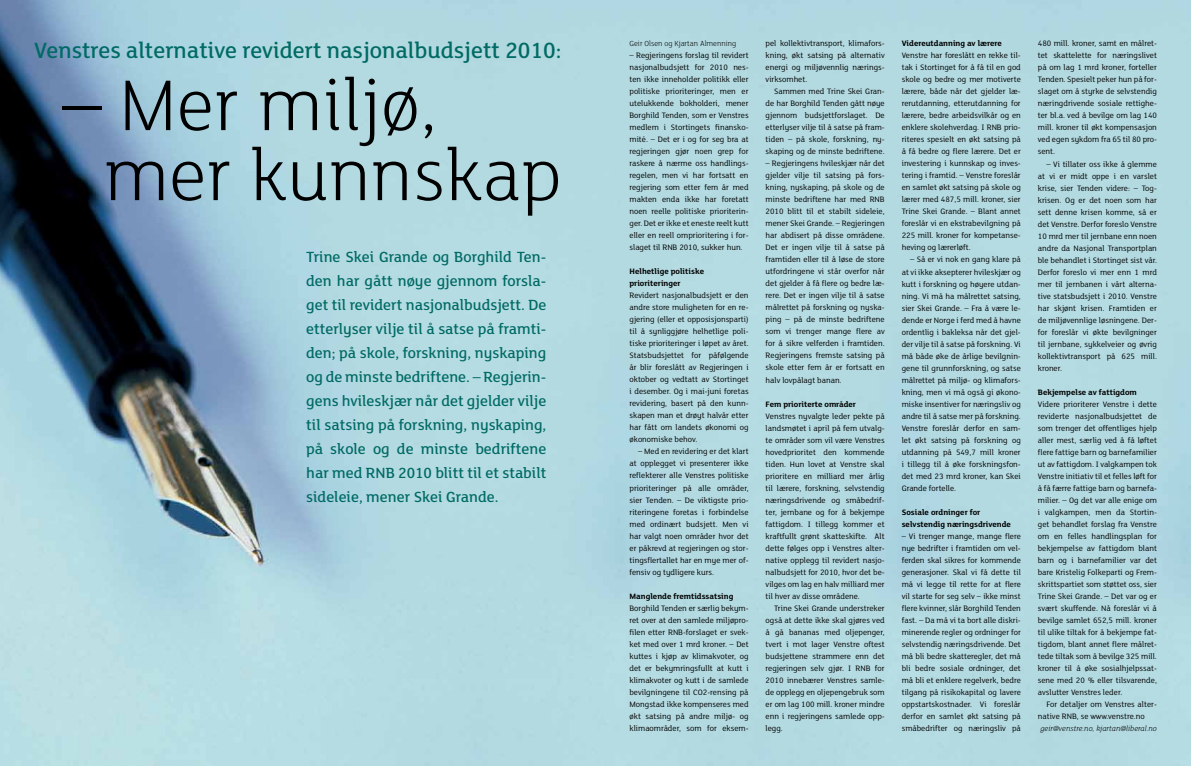
<style>
.page{position:relative;width:1191px;height:766px;background:#fff}
.page>*{position:absolute;margin:0;border:0;box-sizing:border-box;transform-origin:0 0}
.t1{font:300 78px/70px "FS Lola";color:#000}
.t2{font:500 24px "FS Lola";color:#006a65}
.t3{font:500 16px/24px "FS Lola";color:#006a65;text-align:justify}
.t4{font:8.5px/12px "FS Lola";color:#000;text-align:justify}
.t5{font:700 8.5px/12px "FS Lola";color:#000}
.t6{font:italic 300 8px "FS Lola";color:#000}
.t7{font:300 8px "FS Lola";color:#000}
</style>
<div class="page">
<img style="left:0;top:0;width:1191px;height:765px">
<h2 class="t2" style="left:34px;top:35px;width:529px">Venstres alternative revidert nasjonalbudsjett 2010:</h2>
<h1 class="t1" style="left:104px;top:67px;width:459px;text-indent:-42px">– Mer miljø, mer kunnskap</h1>
<p class="t3" style="left:306px;top:244px;width:242px">Trine Skei Grande og Borghild Ten&shy;den har gått nøye gjennom forsla&shy;get til revidert nasjonalbudsjett. De etterlyser vilje til å satse på framti&shy;den; på skole, forskning, nyskaping og de minste bedriftene. – Regjerin&shy;gens hvileskjær når det gjelder vilje til satsing på forskning, nyskaping, på skole og de minste bedriftene har med RNB 2010 blitt til et stabilt sideleie, mener Skei Grande.</p>
<p class="t7" style="left:629px;top:38px;width:108px">Geir Olsen og Kjartan Almenning</p>
<p class="t4" style="left:629px;top:49px;width:121px">– Regjeringens forslag til revidert nasjonalbudsjett for 2010 nes&shy;ten ikke inneholder politikk eller politiske prioriteringer, men er utelukkende bokholderi, mener Borghild Tenden, som er Venstres medlem i Stortingets finansko&shy;mité. – Det er i og for seg bra at regjeringen gjør noen grep for raskere å nærme oss handlings&shy;regelen, men vi har fortsatt en regjering som etter fem år med makten enda ikke har foretatt noen reelle politiske prioriterin&shy;ger. Det er ikke et eneste reelt kutt eller en reell omprioritering i for&shy;slaget til RNB 2010, sukker hun.</p>
<p class="t5" style="left:629px;top:265px;width:76px">Helhetlige politiske prioriteringer</p>
<p class="t4" style="left:629px;top:289px;width:121px">Revidert nasjonalbudsjett er den andre store muligheten for en re&shy;gjering (eller et opposisjonsparti) til å synliggjøre helhetlige poli&shy;tiske prioriteringer i løpet av året.<br>Statsbudsjettet for påfølgende år blir foreslått av Regjeringen i oktober og vedtatt av Stortinget i desember. Og i mai-juni foretas revidering, basert på den kunn&shy;skapen man et drøyt halvår etter har fått om landets økonomi og økonomiske behov.</p>
<p class="t4" style="left:629px;top:445px;width:121px;text-indent:8px">– Med en revidering er det klart at opplegget vi presenterer ikke reflekterer alle Venstres politiske prioriteringer på alle områder, sier Tenden. – De viktigste prio&shy;riteringene foretas i forbindelse med ordinært budsjett. Men vi har valgt noen områder hvor det er påkrevd at regjeringen og stor&shy;tingsflertallet har en mye mer of&shy;fensiv og tydligere kurs.</p>
<p class="t5" style="left:629px;top:589px;width:105px">Manglende fremtidssatsing</p>
<p class="t4" style="left:629px;top:601px;width:121px">Borghild Tenden er særlig bekym&shy;ret over at den samlede miljøpro&shy;filen etter RNB-forslaget er svek&shy;ket med over 1 mrd kroner. – Det kuttes i kjøp av klimakvoter, og det er bekymringsfullt at kutt i klimakvoter og kutt i de samlede bevilgningene til CO2-rensing på Mongstad ikke kompenseres med økt satsing på andre miljø- og klimaområder, som for eksem-</p>
<p class="t4" style="left:765px;top:37px;width:121px">pel kollektivtransport, klimafors&shy;kning, økt satsing på alternativ energi og miljøvennlig nærings&shy;virksomhet.</p>
<p class="t4" style="left:765px;top:85px;width:121px;text-indent:8px">Sammen med Trine Skei Gran&shy;de har Borghild Tenden gått nøye gjennom budsjettforslaget. De etterlyser vilje til å satse på fram&shy;tiden – på skole, forskning, ny&shy;skaping og de minste bedriftene.</p>
<p class="t4" style="left:765px;top:157px;width:121px">– Regjeringens hvileskjær når det gjelder vilje til satsing på fors&shy;kning, nyskaping, på skole og de minste bedriftene har med RNB 2010 blitt til et stabilt sideleie, mener Skei Grande. – Regjeringen har abdisert på disse områdene.<br>Det er ingen vilje til å satse på framtiden eller til å løse de store utfordringene vi står overfor når det gjelder å få flere og bedre læ&shy;rere. Det er ingen vilje til å satse målrettet på forskning og nyska&shy;ping – på de minste bedriftene som vi trenger mange flere av for å sikre velferden i framtiden.<br>Regjeringens fremste satsing på skole etter fem år er fortsatt en halv lovpålagt banan.</p>
<p class="t5" style="left:765px;top:397px;width:92px">Fem prioriterte områder</p>
<p class="t4" style="left:765px;top:409px;width:121px">Venstres nyvalgte leder pekte på landsmøtet i april på fem utvalg&shy;te områder som vil være Venstres hovedprioritet den kommende tiden. Hun lovet at Venstre skal prioritere en milliard mer årlig til lærere, forskning, selvstendig næringsdrivende og småbedrif&shy;ter, jernbane og for å bekjempe fattigdom. I tillegg kommer et kraftfullt grønt skatteskifte. Alt dette følges opp i Venstres alter&shy;native opplegg til revidert nasjo&shy;nalbudsjett for 2010, hvor det be&shy;vilges om lag en halv milliard mer til hver av disse områdene.</p>
<p class="t4" style="left:765px;top:601px;width:121px;text-indent:8px">Trine Skei Grande understreker også at dette ikke skal gjøres ved å gå bananas med oljepenger, tvert i mot lager Venstre oftest budsjettene strammere enn det regjeringen selv gjør. I RNB for 2010 innebærer Venstres samle&shy;de opplegg en oljepengebruk som er om lag 100 mill. kroner mindre enn i regjeringens samlede opp&shy;legg.</p>
<p class="t5" style="left:901px;top:37px;width:102px">Videreutdanning av lærere</p>
<p class="t4" style="left:901px;top:49px;width:121px">Venstre har foreslått en rekke til&shy;tak i Stortinget for å få til en god skole og bedre og mer motiverte lærere, både når det gjelder læ&shy;rerutdanning, etterutdanning for lærere, bedre arbeidsvilkår og en enklere skolehverdag. I RNB prio&shy;riteres spesielt en økt satsing på å få bedre og flere lærere. Det er investering i kunnskap og inves&shy;tering i framtid. – Venstre foreslår en samlet økt satsing på skole og lærer med 487,5 mill. kroner, sier Trine Skei Grande. – Blant annet foreslår vi en ekstrabevilgning på 225 mill. kroner for kompetanse&shy;heving og lærerløft.</p>
<p class="t4" style="left:901px;top:253px;width:121px;text-indent:8px">– Så er vi nok en gang klare på at vi ikke aksepterer hvileskjær og kutt i forskning og høyere utdan&shy;ning. Vi må ha målrettet satsing, sier Skei Grande. – Fra å være le&shy;dende er Norge i ferd med å havne ordentlig i bakleksa når det gjel&shy;der vilje til å satse på forskning. Vi må både øke de årlige bevilgnin&shy;gene til grunnforskning, og satse målrettet på miljø- og klimafors&shy;kning, men vi må også gi økono&shy;miske insentiver for næringsliv og andre til å satse mer på forskning.<br>Venstre foreslår derfor en sam&shy;let økt satsing på forskning og utdanning på 549,7 mill kroner i tillegg til å øke forskningsfon&shy;det med 23 mrd kroner, kan Skei Grande fortelle.</p>
<p class="t5" style="left:901px;top:505px;width:111px">Sosiale ordninger for selvstendig næringsdrivende</p>
<p class="t4" style="left:901px;top:529px;width:121px">– Vi trenger mange, mange flere nye bedrifter i framtiden om vel&shy;ferden skal sikres for kommende generasjoner. Skal vi få dette til må vi legge til rette for at flere vil starte for seg selv – ikke minst flere kvinner, slår Borghild Tenden fast. – Da må vi ta bort alle diskri&shy;minerende regler og ordninger for selvstendig næringsdrivende. Det må bli bedre skatteregler, det må bli bedre sosiale ordninger, det må bli et enklere regelverk, bedre tilgang på risikokapital og lavere oppstartskostnader. Vi foreslår derfor en samlet økt satsing på småbedrifter og næringsliv på</p>
<p class="t4" style="left:1037px;top:37px;width:121px">480 mill. kroner, samt en målret&shy;tet skattelette for næringslivet på om lag 1 mrd kroner, forteller Tenden. Spesielt peker hun på for&shy;slaget om å styrke de selvstendig næringdrivende sosiale rettighe&shy;ter bl.a. ved å bevilge om lag 140 mill. kroner til økt kompensasjon ved egen sykdom fra 65 til 80 pro&shy;sent.</p>
<p class="t4" style="left:1037px;top:157px;width:121px;text-indent:8px">– Vi tillater oss ikke å glemme at vi er midt oppe i en varslet krise, sier Tenden videre: – Tog&shy;krisen. Og er det noen som har sett denne krisen komme, så er det Venstre. Derfor foreslo Venstre 10 mrd mer til jernbane enn noen andre da Nasjonal Transportplan ble behandlet i Stortinget sist vår.<br>Derfor foreslo vi mer enn 1 mrd mer til jernbanen i vårt alterna&shy;tive statsbudsjett i 2010. Venstre har skjønt krisen. Framtiden er de miljøvennlige løsningene. Der&shy;for foreslår vi økte bevilgninger til jernbane, sykkelveier og øvrig kollektivtransport på 625 mill. kroner.</p>
<p class="t5" style="left:1037px;top:385px;width:101px">Bekjempelse av fattigdom</p>
<p class="t4" style="left:1037px;top:397px;width:121px">Videre prioriterer Venstre i dette reviderte nasjonalbudsjettet de som trenger det offentliges hjelp aller mest, særlig ved å få løftet flere fattige barn og barnefamilier ut av fattigdom. I valgkampen tok Venstre initiativ til et felles løft for å få færre fattige barn og barnefa&shy;milier. – Og det var alle enige om i valgkampen, men da Stortin&shy;get behandlet forslag fra Venstre om en felles handlingsplan for bekjempelse av fattigdom blant barn og i barnefamilier var det bare Kristelig Folkeparti og Frem&shy;skrittspartiet som støttet oss, sier Trine Skei Grande. – Det var og er svært skuffende. Nå foreslår vi å bevilge samlet 652,5 mill. kroner til ulike tiltak for å bekjempe fat&shy;tigdom, blant annet flere målret&shy;tede tiltak som å bevilge 325 mill. kroner til å øke sosialhjelpssat&shy;sene med 20 % eller tilsvarende, avslutter Venstres leder.</p>
<p class="t4" style="left:1037px;top:697px;width:121px;text-indent:8px">For detaljer om Venstres alter&shy;native RNB, se www.venstre.no</p>
<p class="t6" style="left:1040px;top:722px;width:118px">geir@venstre.no, kjartan@liberal.no</p>
</div>
